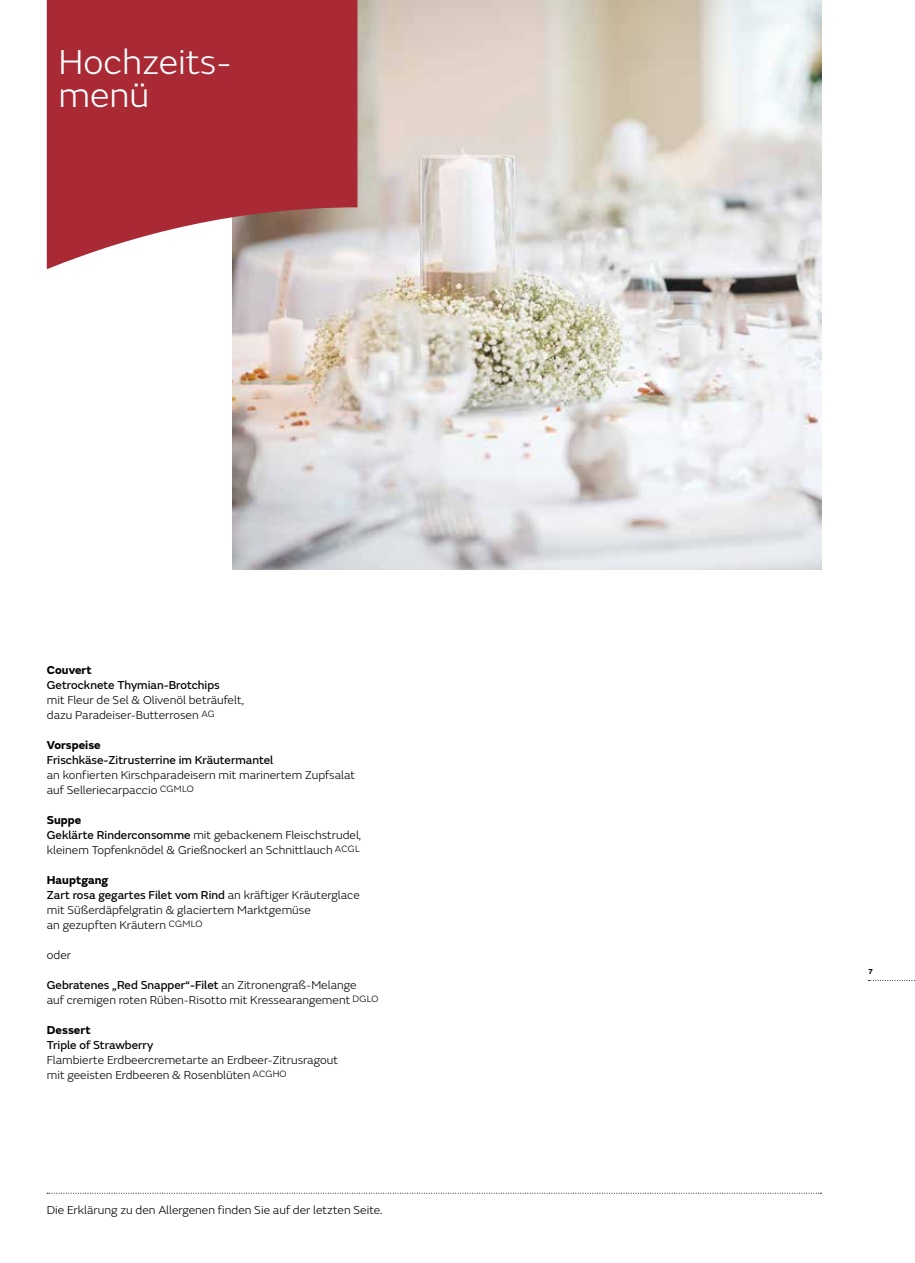
<style>
.page{position:relative;width:915px;height:1263px;background:#fff}
.page>*{position:absolute;margin:0;border:0;box-sizing:border-box;transform-origin:0 0}
.t1{font:300 36px/33px "FS Emeric";color:#fff}
.t2{font:300 12px/15px "FS Emeric";color:#000}
.t3{font:12px "FS Emeric Core";color:#000}
.t4{font:700 12px "FS Emeric";color:#000}
.t5{font:700 7.5px "FS Emeric";color:#000}
.s1{font-weight:700}
.s2{font-family:"FS Emeric Core";font-weight:400}
.s3{font-family:"FS Emeric";font-weight:300}
</style>
<div class="page">
<svg style="left:47px;top:1193px;width:774px;height:1px"></svg>
<svg style="left:868px;top:980px;width:47px;height:1px"></svg>
<img style="left:232px;top:0;width:589px;height:569px">
<svg style="left:47px;top:0;width:310px;height:269px;background:#af414a"></svg>
<h1 class="t1" style="left:58px;top:44px;width:174px">Hochzeits&shy;menü</h1>
<p class="t4" style="left:47px;top:661px;width:47px">Couvert</p>
<p class="t3" style="left:47px;top:676px;width:174px">Getrocknete Thymian-Brotchips</p>
<p class="t2" style="left:47px;top:692px;width:199px">mit Fleur de Sel &amp; Olivenöl beträufelt, dazu Paradeiser-Butterrosen <sup>AG</sup></p>
<p class="t4" style="left:47px;top:736px;width:55px">Vorspeise</p>
<p class="t3" style="left:47px;top:751px;width:228px">Frischkäse-Zitrusterrine im Kräutermantel</p>
<p class="t2" style="left:47px;top:767px;width:310px">an konfierten Kirschparadeisern mit marinertem Zupfsalat auf Selleriecarpaccio <sup>CGMLO</sup></p>
<p class="t2" style="left:47px;top:812px;width:316px"><span class="s1">Suppe<br></span><span class="s2">Geklärte Rinderconsomme</span> mit gebackenem Fleischstrudel, kleinem Topfenknödel &amp; Grießnockerl an Schnittlauch <sup>ACGL</sup></p>
<p class="t4" style="left:47px;top:871px;width:63px">Hauptgang</p>
<p class="t3" style="left:47px;top:886px;width:314px">Zart rosa gegartes Filet vom Rind <span class="s3">an kräftiger Kräuterglace</span></p>
<p class="t2" style="left:47px;top:902px;width:265px">mit Süßerdäpfelgratin &amp; glaciertem Marktgemüse an gezupften Kräutern <sup>CGMLO</sup></p>
<p class="t2" style="left:47px;top:947px;width:26px">oder</p>
<p class="t3" style="left:47px;top:976px;width:311px">Gebratenes „Red Snapper“-Filet <span class="s3">an Zitronengraß-Melange</span></p>
<p class="t2" style="left:47px;top:992px;width:333px">auf cremigen roten Rüben-Risotto mit Kressearangement <sup>DGLO</sup></p>
<p class="t4" style="left:47px;top:1021px;width:45px">Dessert</p>
<p class="t3" style="left:47px;top:1036px;width:108px">Triple of Strawberry</p>
<p class="t2" style="left:47px;top:1052px;width:292px">Flambierte Erdbeercremetarte an Erdbeer-Zitrusragout mit geeisten Erdbeeren &amp; Rosenblüten <sup>ACGHO</sup></p>
<p class="t2" style="left:47px;top:1202px;width:337px">Die Erklärung zu den Allergenen finden Sie auf der letzten Seite.</p>
<p class="t5" style="left:867px;top:966px;width:6px">7</p>
</div>
